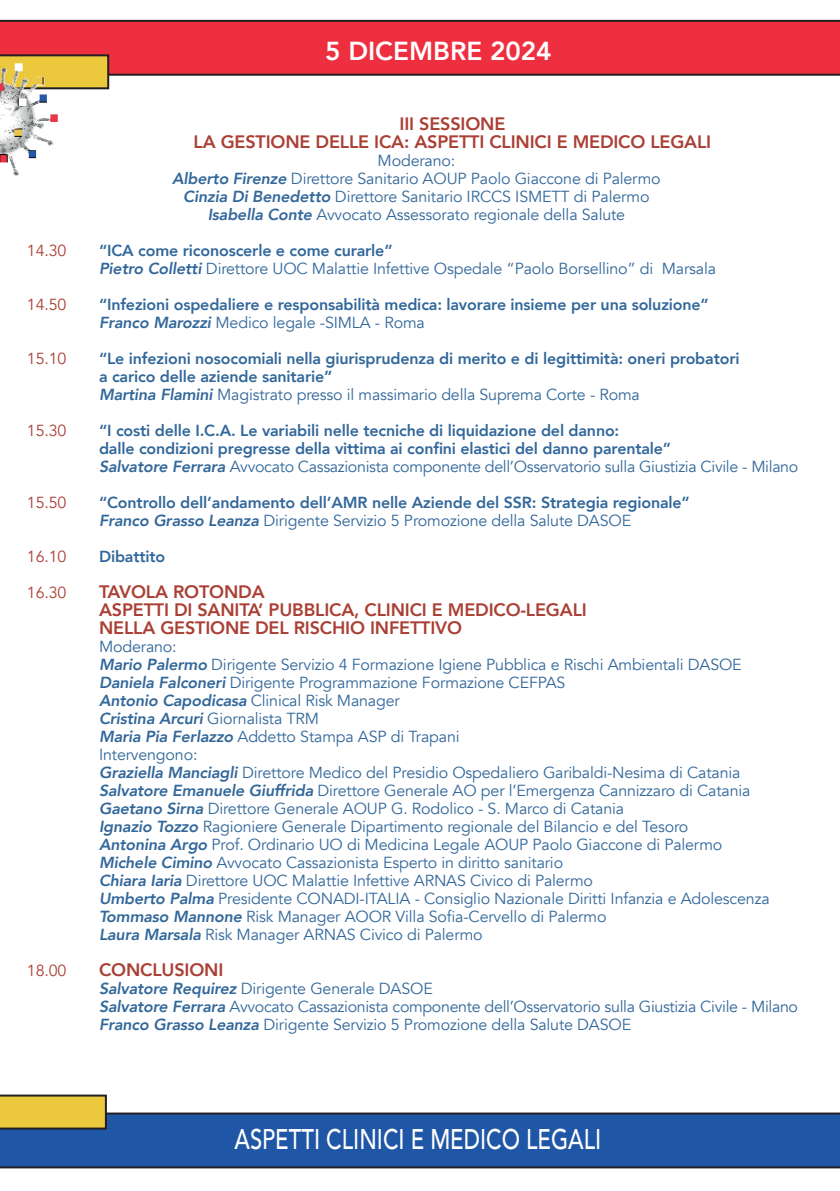
<style>
.page{position:relative;width:840px;height:1191px;background:#fff}
.page>*{position:absolute;margin:0;border:0;box-sizing:border-box;transform-origin:0 0}
.t1{font:500 28.4px "Avenir";color:#fff;scale:.78 1}
.t2{font:800 26px "Avenir";color:#fff}
.t3{font:800 18px/18px "Avenir";letter-spacing:-.01em;color:#aa4035;text-align:center}
.t4{font:16px/18px "Avenir";letter-spacing:-.01em;color:#33689b}
.t5{font:800 16px/18px "Avenir";letter-spacing:-.01em;color:#33689b}
.t6{font:16px "Avenir";letter-spacing:-.01em;color:#aa4035}
.s1{font-weight:800;font-style:italic}
.s2{font-weight:800}
.s3{font-style:italic}
.s4{font-weight:400}
</style>
<div class="page">
<svg style="left:0;top:20px;width:839px;height:56px;background:#e02e3e"></svg>
<svg style="left:72px;top:54px;width:37px;height:35px"></svg>
<svg style="left:0;top:1112px;width:839px;height:56px;background:#22549e"></svg>
<svg style="left:0;top:1094px;width:107px;height:35px;background:#d5b53c"></svg>
<img style="left:0;top:44px;width:72px;height:132px">
<h2 class="t2" style="left:325px;top:40px;width:228px">5 DICEMBRE 2024</h2>
<p class="t3" style="left:193px;top:116px;width:519px">III SESSIONE<br>LA GESTIONE DELLE ICA: ASPETTI CLINICI E MEDICO LEGALI</p>
<p class="t4" style="left:172px;top:153px;width:489px;text-align:center">Moderano:<br><span class="s1">Alberto Firenze</span> Direttore Sanitario AOUP Paolo Giaccone di Palermo <span class="s1">Cinzia Di Benedetto</span> Direttore Sanitario IRCCS ISMETT di Palermo <span class="s1">Isabella Conte</span> Avvocato Assessorato regionale della Salute</p>
<p class="t6" style="left:27px;top:244px;width:41px">14.30</p>
<p class="t4" style="left:99px;top:243px;width:618px"><span class="s2">“ICA come riconoscerle e come curarle”<br></span><span class="s1">Pietro Colletti</span> Direttore UOC Malattie Infettive Ospedale “Paolo Borsellino” di Marsala</p>
<p class="t6" style="left:27px;top:298px;width:41px">14.50</p>
<p class="t5" style="left:99px;top:297px;width:611px">“Infezioni ospedaliere e responsabilità medica: lavorare insieme per una soluzione”<br><span class="s3">Franco Marozzi</span> <span class="s4">Medico legale -SIMLA - Roma</span></p>
<p class="t6" style="left:27px;top:352px;width:41px">15.10</p>
<p class="t5" style="left:99px;top:351px;width:641px">“Le infezioni nosocomiali nella giurisprudenza di merito e di legittimità: oneri probatori a carico delle aziende sanitarie”<br><span class="s3">Martina Flamini</span> <span class="s4">Magistrato presso il massimario della Suprema Corte - Roma</span></p>
<p class="t6" style="left:27px;top:424px;width:41px">15.30</p>
<p class="t5" style="left:99px;top:423px;width:700px">“I costi delle I.C.A. Le variabili nelle tecniche di liquidazione del danno:<br>dalle condizioni pregresse della vittima ai confini elastici del danno parentale”<br><span class="s3">Salvatore Ferrara</span> <span class="s4">Avvocato Cassazionista componente dell’Osservatorio sulla Giustizia Civile - Milano</span></p>
<p class="t6" style="left:27px;top:496px;width:41px">15.50</p>
<p class="t5" style="left:99px;top:495px;width:592px">“Controllo dell’andamento dell’AMR nelle Aziende del SSR: Strategia regionale”<br><span class="s3">Franco Grasso Leanza</span> <span class="s4">Dirigente Servizio 5 Promozione della Salute DASOE</span></p>
<p class="t6" style="left:27px;top:550px;width:41px">16.10</p>
<p class="t5" style="left:99px;top:549px;width:68px">Dibattito</p>
<p class="t6" style="left:27px;top:586px;width:41px">16.30</p>
<p class="t3" style="left:99px;top:584px;width:489px;text-align:left">TAVOLA ROTONDA<br>ASPETTI DI SANITA’ PUBBLICA, CLINICI E MEDICO-LEGALI<br>NELLA GESTIONE DEL RISCHIO INFETTIVO</p>
<p class="t4" style="left:99px;top:639px;width:671px">Moderano:<br><span class="s1">Mario Palermo</span> Dirigente Servizio 4 Formazione Igiene Pubblica e Rischi Ambientali DASOE <span class="s1">Daniela Falconeri</span> Dirigente Programmazione Formazione CEFPAS<br><span class="s1">Antonio Capodicasa</span> Clinical Risk Manager<br><span class="s1">Cristina Arcuri</span> Giornalista TRM<br><span class="s1">Maria Pia Ferlazzo</span> Addetto Stampa ASP di Trapani<br>Intervengono:<br><span class="s1">Graziella Manciagli</span> Direttore Medico del Presidio Ospedaliero Garibaldi-Nesima di Catania <span class="s1">Salvatore Emanuele Giuffrida</span> Direttore Generale AO per l’Emergenza Cannizzaro di Catania <span class="s1">Gaetano Sirna</span> Direttore Generale AOUP G. Rodolico - S. Marco di Catania<br><span class="s1">Ignazio Tozzo</span> Ragioniere Generale Dipartimento regionale del Bilancio e del Tesoro<br><span class="s1">Antonina Argo</span> Prof. Ordinario UO di Medicina Legale AOUP Paolo Giaccone di Palermo <span class="s1">Michele Cimino</span> Avvocato Cassazionista Esperto in diritto sanitario<br><span class="s1">Chiara Iaria</span> Direttore UOC Malattie Infettive ARNAS Civico di Palermo<br><span class="s1">Umberto Palma</span> Presidente CONADI-ITALIA - Consiglio Nazionale Diritti Infanzia e Adolescenza <span class="s1">Tommaso Mannone</span> Risk Manager AOOR Villa Sofia-Cervello di Palermo<br><span class="s1">Laura Marsala</span> Risk Manager ARNAS Civico di Palermo</p>
<p class="t6" style="left:27px;top:964px;width:41px">18.00</p>
<p class="t3" style="left:99px;top:962px;width:126px">CONCLUSIONI</p>
<p class="t4" style="left:99px;top:981px;width:700px"><span class="s1">Salvatore Requirez</span> Dirigente Generale DASOE<br><span class="s1">Salvatore Ferrara</span> Avvocato Cassazionista componente dell’Osservatorio sulla Giustizia Civile - Milano<br><span class="s1">Franco Grasso Leanza</span> Dirigente Servizio 5 Promozione della Salute DASOE</p>
<h1 class="t1" style="left:234px;top:1122px;width:471px">ASPETTI CLINICI E MEDICO LEGALI</h1>
</div>
